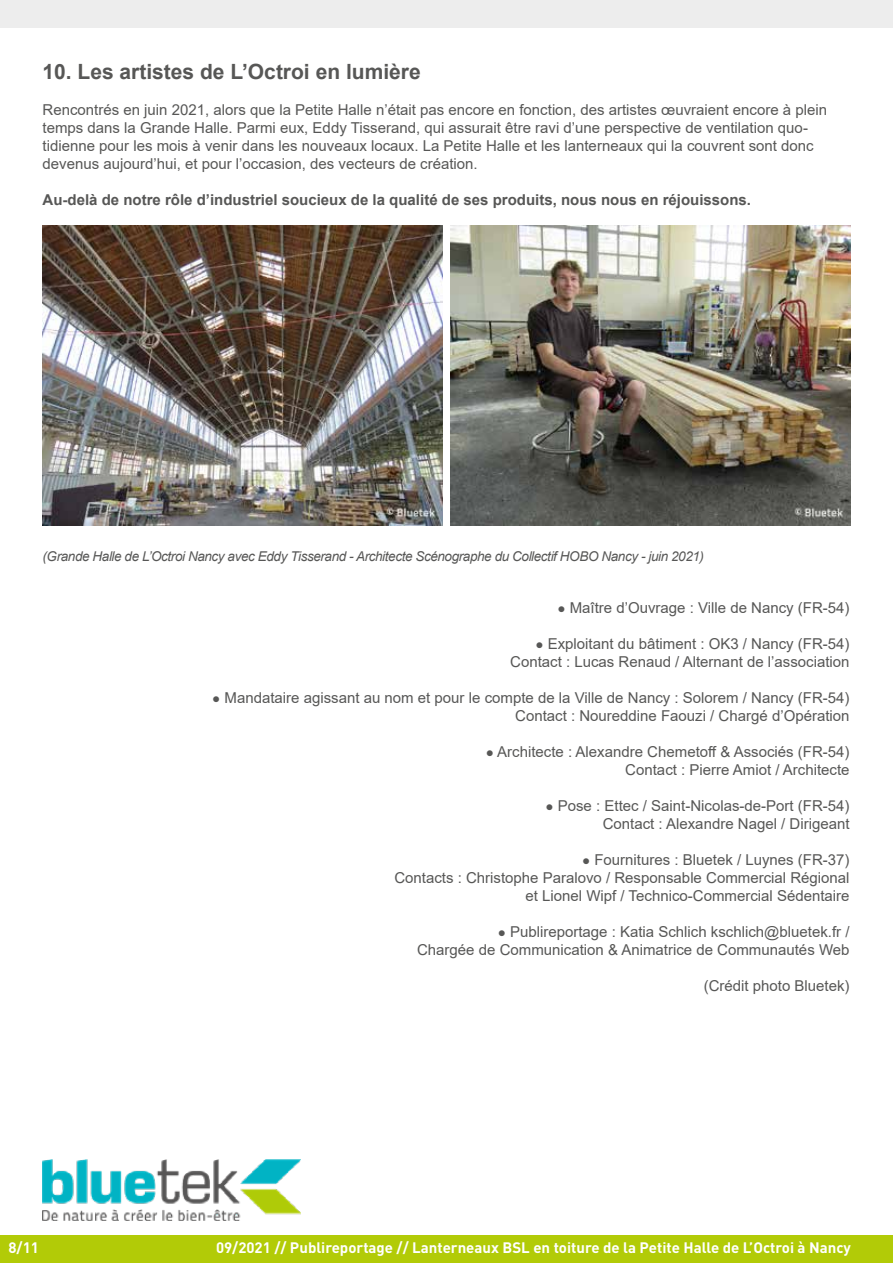
<style>
.page{position:relative;width:893px;height:1263px;background:#fff}
.page>*{position:absolute;margin:0;border:0;box-sizing:border-box;transform-origin:0 0}
.t1{font:700 21px "Arial";color:#575756}
.t2{font:15px/18px "Arial";color:#575756;text-align:right}
.t3{font:700 15px "Arial";color:#575756}
.t4{font:700 15px "DIN Pro";color:#fff}
.t5{font:italic 13.5px "Arial";letter-spacing:-.03em;color:#575756}
.s1{font-size:13.5px}
</style>
<div class="page">
<div style="left:0;top:0;width:893px;height:28px;background:#ededed"></div>
<div style="left:0;top:1235px;width:893px;height:28px;background:#b2cb07"></div>
<img style="left:43px;top:1159px;width:257px;height:61px">
<img style="left:43px;top:225px;width:399px;height:300px">
<img style="left:451px;top:225px;width:399px;height:300px">
<h1 class="t1" style="left:43px;top:56px;width:380px">10. Les artistes de L’Octroi en lumière</h1>
<p class="t2" style="left:43px;top:100px;width:786px;text-align:left">Rencontrés en juin 2021, alors que la Petite Halle n’était pas encore en fonction, des artistes œuvraient encore à plein temps dans la Grande Halle. Parmi eux, Eddy Tisserand, qui assurait être ravi d’une perspective de ventilation quo&shy;tidienne pour les mois à venir dans les nouveaux locaux. La Petite Halle et les lanterneaux qui la couvrent sont donc devenus aujourd’hui, et pour l’occasion, des vecteurs de création.</p>
<p class="t3" style="left:43px;top:189px;width:710px">Au-delà de notre rôle d’industriel soucieux de la qualité de ses produits, nous nous en réjouissons.</p>
<p class="t5" style="left:43px;top:548px;width:663px">(Grande Halle de L’Octroi Nancy avec Eddy Tisserand - Architecte Scénographe du Collectif HOBO Nancy - juin 2021)</p>
<p class="t2" style="left:557px;top:599px;width:294px"><span class="s1">●</span> Maître d’Ouvrage : Ville de Nancy (FR-54)</p>
<p class="t2" style="left:510px;top:635px;width:341px"><span class="s1">●</span> Exploitant du bâtiment : OK3 / Nancy (FR-54)<br>Contact : Lucas Renaud / Alternant de l’association</p>
<p class="t2" style="left:212px;top:689px;width:639px"><span class="s1">●</span> Mandataire agissant au nom et pour le compte de la Ville de Nancy : Solorem / Nancy (FR-54)<br>Contact : Noureddine Faouzi / Chargé d’Opération</p>
<p class="t2" style="left:486px;top:743px;width:365px"><span class="s1">●</span> Architecte : Alexandre Chemetoff &amp; Associés (FR-54)<br>Contact : Pierre Amiot / Architecte</p>
<p class="t2" style="left:545px;top:797px;width:306px"><span class="s1">●</span> Pose : Ettec / Saint-Nicolas-de-Port (FR-54)<br>Contact : Alexandre Nagel / Dirigeant</p>
<p class="t2" style="left:394px;top:851px;width:457px"><span class="s1">●</span> Fournitures : Bluetek / Luynes (FR-37)<br>Contacts : Christophe Paralovo / Responsable Commercial Régional et Lionel Wipf / Technico-Commercial Sédentaire</p>
<p class="t2" style="left:417px;top:923px;width:434px"><span class="s1">●</span> Publireportage : Katia Schlich kschlich@bluetek.fr /<br>Chargée de Communication &amp; Animatrice de Communautés Web</p>
<p class="t2" style="left:704px;top:977px;width:147px">(Crédit photo Bluetek)</p>
<p class="t4" style="left:9px;top:1237px;width:32px">8/11</p>
<p class="t4" style="left:216px;top:1237px;width:636px">09/2021 // Publireportage // Lanterneaux BSL en toiture de la Petite Halle de L’Octroi à Nancy</p>
</div>
